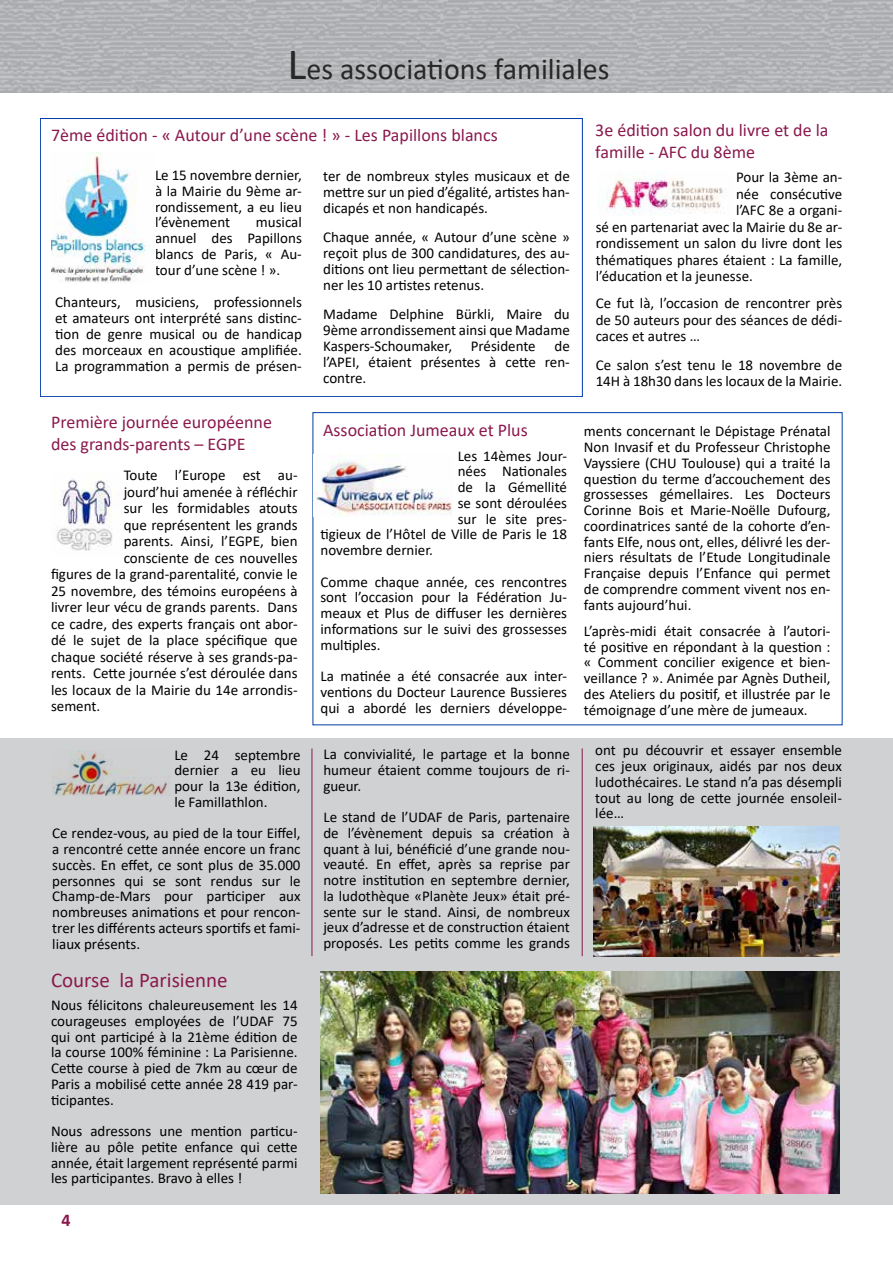
<style>
.page{position:relative;width:893px;height:1263px;background:#fff}
.page>*{position:absolute;margin:0;border:0;box-sizing:border-box;transform-origin:0 0}
.t1{font:30px "Calibri";color:#292829}
.t2{font:21px "Calibri";color:#8a194e}
.t3{font:18px/21.6px "Calibri";color:#8a194e}
.t4{font:700 18px "Calibri";color:#8a194e}
.t5{font:15px/15.8px "Calibri";color:#000;text-align:justify}
.s1{font-size:45px}
</style>
<div class="page">
<div style="left:40px;top:118px;width:543px;height:279px;border:1px solid #003da6"></div>
<div style="left:0;top:737px;width:893px;height:467px;background:#d0d1d2"></div>
<hr style="left:312px;top:748px;width:1px;height:208px;background:#8a194e">
<hr style="left:582px;top:748px;width:1px;height:208px;background:#8a194e">
<img style="left:0;top:0;width:893px;height:92px">
<img style="left:606px;top:172px;width:117px;height:43px">
<img style="left:593px;top:826px;width:247px;height:130px">
<img style="left:52px;top:750px;width:118px;height:45px">
<img style="left:320px;top:971px;width:519px;height:223px">
<img style="left:56px;top:479px;width:58px;height:72px">
<img style="left:51px;top:153px;width:96px;height:130px">
<img style="left:313px;top:454px;width:139px;height:63px">
<h1 class="t1" style="left:288px;top:49px;width:323px"><span class="s1">L</span>es associations familiales</h1>
<p class="t3" style="left:51px;top:123px;width:448px">7ème édition - « Autour d’une scène ! » - Les Papillons blancs</p>
<p class="t5" style="left:155px;top:166px;width:148px">Le 15 novembre dernier, à la Mairie du 9ème ar&shy;rondissement, a eu lieu l’évènement</p>
<p class="t5" style="left:155px;top:214px;width:148px;text-indent:101px">musical annuel des Papillons blancs de Paris, « Au&shy;tour d’une scène ! ».</p>
<p class="t5" style="left:55px;top:294px;width:248px">Chanteurs, musiciens, professionnels et amateurs ont interprété sans distinc&shy;tion de genre musical ou de handicap des morceaux en acoustique amplifiée.<br>La programmation a permis de présen-</p>
<p class="t5" style="left:323px;top:167px;width:248px">ter de nombreux styles musicaux et de mettre sur un pied d’égalité, artistes han&shy;dicapés et non handicapés.</p>
<p class="t5" style="left:323px;top:229px;width:248px">Chaque année, « Autour d’une scène » reçoit plus de 300 candidatures, des au&shy;ditions ont lieu permettant de sélection&shy;ner les 10 artistes retenus.</p>
<p class="t5" style="left:323px;top:306px;width:248px">Madame Delphine Bürkli, Maire du 9ème arrondissement ainsi que Madame Kaspers-Schoumaker, Présidente de l’APEI, étaient présentes à cette ren&shy;contre.</p>
<p class="t3" style="left:51px;top:411px;width:222px">Première journée européenne des grands-parents – EGPE</p>
<p class="t3" style="left:323px;top:418px;width:206px">Association Jumeaux et Plus</p>
<p class="t5" style="left:458px;top:447px;width:111px">Les 14èmes Jour-</p>
<p class="t5" style="left:458px;top:463px;width:111px">nées Nationales</p>
<p class="t5" style="left:458px;top:479px;width:111px">de la Gémellité</p>
<p class="t5" style="left:458px;top:495px;width:111px">se sont déroulées</p>
<p class="t5" style="left:458px;top:510px;width:111px">sur le site pres-</p>
<p class="t5" style="left:320px;top:526px;width:248px">tigieux de l’Hôtel de Ville de Paris le 18</p>
<p class="t5" style="left:320px;top:542px;width:114px">novembre dernier.</p>
<p class="t5" style="left:320px;top:573px;width:248px">Comme chaque année, ces rencontres sont l’occasion pour la Fédération Ju&shy;meaux et Plus de diffuser les dernières informations sur le suivi des grossesses multiples.</p>
<p class="t5" style="left:320px;top:668px;width:248px">La matinée a été consacrée aux inter&shy;ventions du Docteur Laurence Bussieres qui a abordé les derniers développe-</p>
<p class="t5" style="left:124px;top:467px;width:175px">Toute l’Europe est au-</p>
<p class="t5" style="left:124px;top:483px;width:175px">jourd’hui amenée à réfléchir</p>
<p class="t5" style="left:124px;top:500px;width:175px">sur les formidables atouts</p>
<p class="t5" style="left:124px;top:516px;width:175px">que représentent les grands</p>
<p class="t5" style="left:124px;top:533px;width:175px">parents. Ainsi, l’EGPE, bien</p>
<p class="t5" style="left:124px;top:549px;width:175px">consciente de ces nouvelles</p>
<p class="t5" style="left:51px;top:566px;width:248px">figures de la grand-parentalité, convie le</p>
<p class="t5" style="left:51px;top:582px;width:248px">25 novembre, des témoins européens à</p>
<p class="t5" style="left:51px;top:599px;width:248px">livrer leur vécu de grands parents. Dans</p>
<p class="t5" style="left:51px;top:615px;width:248px">ce cadre, des experts français ont abor-</p>
<p class="t5" style="left:51px;top:632px;width:248px">dé le sujet de la place spécifique que</p>
<p class="t5" style="left:51px;top:648px;width:248px">chaque société réserve à ses grands-pa-</p>
<p class="t5" style="left:51px;top:665px;width:248px">rents. Cette journée s’est déroulée dans</p>
<p class="t5" style="left:51px;top:681px;width:248px">les locaux de la Mairie du 14e arrondis-</p>
<p class="t5" style="left:51px;top:698px;width:51px">sement.</p>
<p class="t5" style="left:174px;top:746px;width:128px">Le 24 septembre dernier a eu lieu pour la 13e édition, le Famillathlon.</p>
<p class="t5" style="left:52px;top:825px;width:250px">Ce rendez-vous, au pied de la tour Eiffel, a rencontré cette année encore un franc succès. En effet, ce sont plus de 35.000 personnes qui se sont rendus sur le Champ-de-Mars pour participer aux nombreuses animations et pour rencon&shy;trer les différents acteurs sportifs et fami&shy;liaux présents.</p>
<h2 class="t2" style="left:51px;top:965px;width:178px">Course la Parisienne</h2>
<p class="t5" style="left:51px;top:997px;width:248px">Nous félicitons chaleureusement les 14 courageuses employées de l’UDAF 75 qui ont participé à la 21ème édition de la course 100% féminine : La Parisienne.<br>Cette course à pied de 7km au cœur de Paris a mobilisé cette année 28 419 par&shy;ticipantes.</p>
<p class="t5" style="left:51px;top:1123px;width:248px">Nous adressons une mention particu&shy;lière au pôle petite enfance qui cette année, était largement représenté parmi les participantes. Bravo à elles !</p>
<p class="t4" style="left:61px;top:1207px;width:11px">4</p>
<p class="t5" style="left:323px;top:746px;width:248px">La convivialité, le partage et la bonne humeur étaient comme toujours de ri&shy;gueur.</p>
<p class="t5" style="left:323px;top:809px;width:248px">Le stand de l’UDAF de Paris, partenaire de l’évènement depuis sa création à quant à lui, bénéficié d’une grande nou&shy;veauté. En effet, après sa reprise par notre institution en septembre dernier, la ludothèque «Planète Jeux» était pré&shy;sente sur le stand. Ainsi, de nombreux jeux d’adresse et de construction étaient proposés. Les petits comme les grands</p>
<p class="t3" style="left:595px;top:119px;width:235px">3e édition salon du livre et de la famille - AFC du 8ème</p>
<p class="t5" style="left:736px;top:169px;width:108px">Pour la 3ème an-</p>
<p class="t5" style="left:736px;top:186px;width:108px">née consécutive</p>
<p class="t5" style="left:736px;top:202px;width:108px">l’AFC 8e a organi-</p>
<p class="t5" style="left:596px;top:219px;width:248px">sé en partenariat avec la Mairie du 8e ar-</p>
<p class="t5" style="left:596px;top:235px;width:248px">rondissement un salon du livre dont les</p>
<p class="t5" style="left:596px;top:252px;width:248px">thématiques phares étaient : La famille,</p>
<p class="t5" style="left:596px;top:268px;width:159px">l’éducation et la jeunesse.</p>
<p class="t5" style="left:596px;top:295px;width:248px;line-height:16.5px">Ce fut là, l’occasion de rencontrer près de 50 auteurs pour des séances de dédi&shy;caces et autres …</p>
<p class="t5" style="left:596px;top:356px;width:248px;line-height:16.5px">Ce salon s’est tenu le 18 novembre de<br>14H à 18h30 dans les locaux de la Mairie.</p>
<p class="t5" style="left:584px;top:423px;width:248px">ments concernant le Dépistage Prénatal Non Invasif et du Professeur Christophe Vayssiere (CHU Toulouse) qui a traité la question du terme d’accouchement des grossesses gémellaires. Les Docteurs Corinne Bois et Marie-Noëlle Dufourg, coordinatrices santé de la cohorte d’en&shy;fants Elfe, nous ont, elles, délivré les der&shy;niers résultats de l’Etude Longitudinale Française depuis l’Enfance qui permet de comprendre comment vivent nos en&shy;fants aujourd’hui.</p>
<p class="t5" style="left:584px;top:622px;width:248px">L’après-midi était consacrée à l’autori&shy;té positive en répondant à la question : « Comment concilier exigence et bien&shy;veillance ? ». Animée par Agnès Dutheil, des Ateliers du positif, et illustrée par le témoignage d’une mère de jumeaux.</p>
<p class="t5" style="left:595px;top:742px;width:248px">ont pu découvrir et essayer ensemble ces jeux originaux, aidés par nos deux ludothécaires. Le stand n’a pas désempli tout au long de cette journée ensoleil&shy;lée…</p>
</div>
